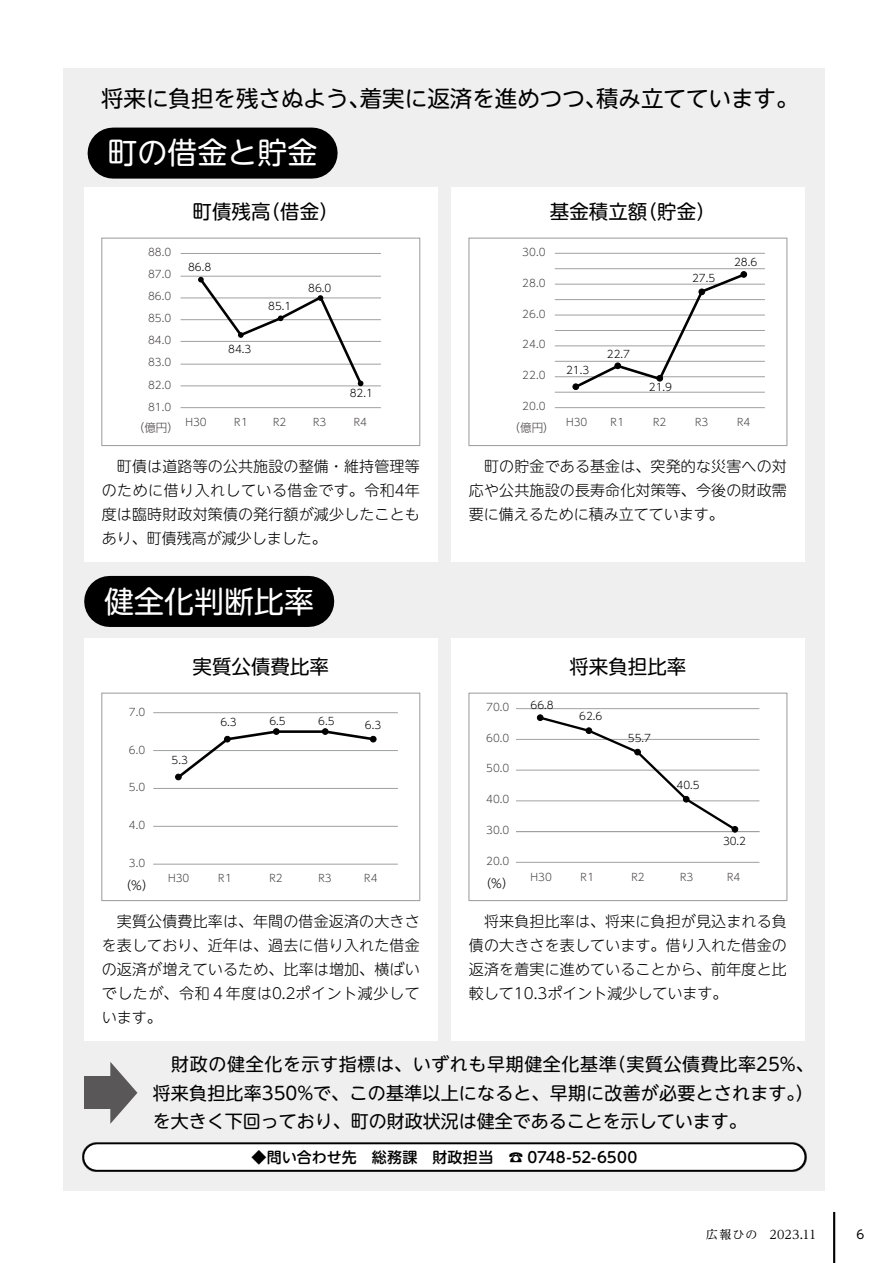
<style>
.page{position:relative;width:893px;height:1263px;background:#fff}
.page>*{position:absolute;margin:0;border:0;box-sizing:border-box;transform-origin:0 0}
.t1{font:30px "UD Shin M Go Pro";color:#fff}
.t2{font:22.5px "UD Shin M Go Pro";color:#000}
.t3{font:19.5px "UD Shin M Go Pro";color:#000}
.t4{font:18px/28.5px "UD Shin M Go Pro";color:#000;text-align:justify}
.t5{font:300 15px/24px "UD Shin M Go Pro";letter-spacing:.01em;color:#000;text-align:justify}
.t6{font:500 15px "UD Shin M Go Pro";color:#000}
.t7{font:300 12.15px "UD Shin Go Pro";color:#000}
.t8{font:12px "UD Reimin Pro";letter-spacing:.02em;color:#000}
.t9{font:12px "UD Shin Go Pro";color:#000}
.t10{font:300 11.55px "UD Shin Go Pro";color:#474343}
.t11{font:300 10.35px "UD Shin Go Pro";color:#474343}
.t12{font:300 10.35px "UD Shin Go Pro";color:#000}
</style>
<div class="page">
<div style="left:64px;top:68px;width:761px;height:1123px;background:#efefef"></div>
<div style="left:113px;top:128px;width:199px;height:51px;background:#000"></div>
<div style="left:110px;top:576px;width:199px;height:51px;background:#000"></div>
<div style="left:84px;top:187px;width:353px;height:374px;background:#fff"></div>
<div style="left:84px;top:638px;width:353px;height:403px;background:#fff"></div>
<div style="left:451px;top:187px;width:353px;height:374px;background:#fff"></div>
<div style="left:451px;top:638px;width:353px;height:403px;background:#fff"></div>
<div style="left:84px;top:1076px;width:33px;height:33px;background:#595757"></div>
<svg style="left:110px;top:1062px;width:27px;height:62px"></svg>
<hr style="left:181px;top:386px;width:200px;height:1px;background:#9fa0a0">
<hr style="left:181px;top:364px;width:200px;height:1px;background:#9fa0a0">
<hr style="left:181px;top:341px;width:200px;height:1px;background:#9fa0a0">
<hr style="left:181px;top:319px;width:200px;height:1px;background:#9fa0a0">
<hr style="left:181px;top:298px;width:200px;height:1px;background:#9fa0a0">
<hr style="left:181px;top:276px;width:200px;height:1px;background:#9fa0a0">
<hr style="left:181px;top:253px;width:200px;height:1px;background:#9fa0a0">
<hr style="left:181px;top:407px;width:200px;height:1px;background:#9fa0a0">
<svg style="left:197px;top:276px;width:167px;height:111px"></svg>
<div style="left:101px;top:238px;width:319px;height:208px;border:1px solid #9fa0a0"></div>
<hr style="left:153px;top:826px;width:245px;height:1px;background:#9fa0a0">
<hr style="left:153px;top:788px;width:245px;height:1px;background:#9fa0a0">
<hr style="left:153px;top:750px;width:245px;height:1px;background:#9fa0a0">
<hr style="left:153px;top:712px;width:245px;height:1px;background:#9fa0a0">
<hr style="left:153px;top:864px;width:245px;height:1px;background:#9fa0a0">
<div style="left:273px;top:728px;width:7px;height:7px;border:1px solid #000;border-radius:50%"></div>
<svg style="left:175px;top:729px;width:201px;height:52px"></svg>
<div style="left:322px;top:728px;width:6px;height:7px;border:1px solid #000;border-radius:50%"></div>
<div style="left:101px;top:693px;width:319px;height:208px;border:1px solid #9fa0a0"></div>
<hr style="left:555px;top:392px;width:210px;height:1px;background:#9fa0a0">
<hr style="left:555px;top:361px;width:210px;height:1px;background:#9fa0a0">
<hr style="left:555px;top:330px;width:210px;height:1px;background:#9fa0a0">
<hr style="left:555px;top:299px;width:210px;height:1px;background:#9fa0a0">
<hr style="left:555px;top:268px;width:210px;height:1px;background:#9fa0a0">
<hr style="left:555px;top:376px;width:210px;height:1px;background:#9fa0a0">
<hr style="left:555px;top:345px;width:210px;height:1px;background:#9fa0a0">
<hr style="left:555px;top:315px;width:210px;height:1px;background:#9fa0a0">
<hr style="left:555px;top:284px;width:210px;height:1px;background:#9fa0a0">
<hr style="left:555px;top:253px;width:210px;height:1px;background:#9fa0a0">
<hr style="left:555px;top:407px;width:210px;height:1px;background:#9fa0a0">
<svg style="left:572px;top:271px;width:175px;height:119px"></svg>
<div style="left:468px;top:238px;width:319px;height:208px;border:1px solid #9fa0a0"></div>
<hr style="left:516px;top:831px;width:243px;height:1px;background:#9fa0a0">
<hr style="left:516px;top:862px;width:243px;height:1px;background:#9fa0a0">
<hr style="left:516px;top:800px;width:243px;height:1px;background:#9fa0a0">
<hr style="left:516px;top:770px;width:243px;height:1px;background:#9fa0a0">
<hr style="left:516px;top:739px;width:243px;height:1px;background:#9fa0a0">
<hr style="left:516px;top:708px;width:243px;height:1px;background:#9fa0a0">
<div style="left:537px;top:714px;width:6px;height:7px;border:1px solid #000;border-radius:50%"></div>
<svg style="left:537px;top:715px;width:201px;height:117px"></svg>
<div style="left:468px;top:693px;width:319px;height:208px;border:1px solid #9fa0a0"></div>
<svg style="left:82px;top:1142px;width:725px;height:30px"></svg>
<div style="left:97px;top:1144px;width:695px;height:26px;background:#fff"></div>
<hr style="left:833px;top:1212px;width:2px;height:51px;background:#000">
<h2 class="t2" style="left:101px;top:81px;width:699px">将来に負担を残さぬよう、着実に返済を進めつつ、積み立てています。</h2>
<h1 class="t1" style="left:108px;top:129px;width:212px">町の借金と貯金</h1>
<p class="t11" style="left:148px;top:244px;width:25px">88.0</p>
<p class="t11" style="left:148px;top:266px;width:25px">87.0</p>
<p class="t11" style="left:148px;top:288px;width:25px">86.0</p>
<p class="t11" style="left:148px;top:310px;width:25px">85.0</p>
<p class="t11" style="left:148px;top:332px;width:25px">84.0</p>
<p class="t11" style="left:148px;top:354px;width:25px">83.0</p>
<p class="t11" style="left:148px;top:376px;width:25px">82.0</p>
<p class="t11" style="left:148px;top:398px;width:25px">81.0</p>
<p class="t10" style="left:133px;top:419px;width:48px">（億円）</p>
<h3 class="t3" style="left:193px;top:196px;width:148px">町債残高（借金）</h3>
<p class="t12" style="left:188px;top:258px;width:25px">86.8</p>
<p class="t12" style="left:228px;top:341px;width:25px">84.3</p>
<p class="t12" style="left:268px;top:298px;width:25px">85.1</p>
<p class="t12" style="left:308px;top:279px;width:25px">86.0</p>
<p class="t12" style="left:350px;top:385px;width:25px">82.1</p>
<p class="t11" style="left:185px;top:413px;width:23px">H30</p>
<p class="t11" style="left:234px;top:413px;width:15px">R1</p>
<p class="t11" style="left:273px;top:413px;width:15px">R2</p>
<p class="t11" style="left:313px;top:413px;width:15px">R3</p>
<p class="t11" style="left:354px;top:413px;width:15px">R4</p>
<p class="t5" style="left:102px;top:454px;width:320px">　町債は道路等の公共施設の整備・維持管理等のために借り入れしている借金です。令和4年度は臨時財政対策債の発行額が減少したこともあり、町債残高が減少しました。</p>
<h1 class="t1" style="left:104px;top:577px;width:211px">健全化判断比率</h1>
<p class="t11" style="left:129px;top:703px;width:18px">7.0</p>
<p class="t11" style="left:129px;top:741px;width:18px">6.0</p>
<p class="t11" style="left:129px;top:779px;width:18px">5.0</p>
<p class="t11" style="left:129px;top:817px;width:18px">4.0</p>
<p class="t11" style="left:129px;top:855px;width:18px">3.0</p>
<p class="t7" style="left:119px;top:876px;width:37px">（%）</p>
<h3 class="t3" style="left:193px;top:651px;width:138px">実質公債費比率</h3>
<p class="t12" style="left:171px;top:752px;width:18px">5.3</p>
<p class="t12" style="left:220px;top:714px;width:18px">6.3</p>
<p class="t12" style="left:269px;top:712px;width:18px">6.5</p>
<p class="t12" style="left:318px;top:712px;width:18px">6.5</p>
<p class="t12" style="left:365px;top:716px;width:18px">6.3</p>
<p class="t11" style="left:168px;top:870px;width:23px">H30</p>
<p class="t11" style="left:218px;top:870px;width:15px">R1</p>
<p class="t11" style="left:269px;top:870px;width:15px">R2</p>
<p class="t11" style="left:318px;top:870px;width:15px">R3</p>
<p class="t11" style="left:364px;top:870px;width:15px">R4</p>
<p class="t5" style="left:102px;top:909px;width:319px">　実質公債費比率は、年間の借金返済の大きさを表しており、近年は、過去に借り入れた借金の返済が増えているため、比率は増加、横ばいでしたが、令和４年度は0.2ポイント減少しています。</p>
<h3 class="t3" style="left:550px;top:196px;width:167px">基金積立額（貯金）</h3>
<p class="t11" style="left:522px;top:244px;width:25px">30.0</p>
<p class="t11" style="left:522px;top:275px;width:25px">28.0</p>
<p class="t11" style="left:522px;top:305px;width:25px">26.0</p>
<p class="t11" style="left:522px;top:336px;width:25px">24.0</p>
<p class="t11" style="left:522px;top:367px;width:25px">22.0</p>
<p class="t11" style="left:522px;top:398px;width:25px">20.0</p>
<p class="t12" style="left:692px;top:270px;width:25px">27.5</p>
<p class="t12" style="left:566px;top:361px;width:25px">21.3</p>
<p class="t12" style="left:607px;top:346px;width:25px">22.7</p>
<p class="t12" style="left:649px;top:379px;width:25px">21.9</p>
<p class="t12" style="left:734px;top:254px;width:25px">28.6</p>
<p class="t10" style="left:509px;top:419px;width:48px">（億円）</p>
<p class="t11" style="left:566px;top:413px;width:23px">H30</p>
<p class="t11" style="left:610px;top:413px;width:15px">R1</p>
<p class="t11" style="left:653px;top:413px;width:15px">R2</p>
<p class="t11" style="left:695px;top:413px;width:15px">R3</p>
<p class="t11" style="left:737px;top:413px;width:15px">R4</p>
<p class="t5" style="left:469px;top:454px;width:319px">　町の貯金である基金は、突発的な災害への対応や公共施設の長寿命化対策等、今後の財政需要に備えるために積み立てています。</p>
<p class="t11" style="left:486px;top:699px;width:25px">70.0</p>
<p class="t11" style="left:486px;top:729px;width:25px">60.0</p>
<p class="t11" style="left:486px;top:760px;width:25px">50.0</p>
<p class="t11" style="left:486px;top:791px;width:25px">40.0</p>
<p class="t11" style="left:486px;top:822px;width:25px">30.0</p>
<p class="t11" style="left:486px;top:852px;width:25px">20.0</p>
<p class="t7" style="left:479px;top:873px;width:37px">（%）</p>
<p class="t12" style="left:530px;top:697px;width:25px">66.8</p>
<h3 class="t3" style="left:569px;top:651px;width:118px">将来負担比率</h3>
<p class="t12" style="left:579px;top:708px;width:25px">62.6</p>
<p class="t12" style="left:628px;top:729px;width:25px">55.7</p>
<p class="t12" style="left:677px;top:776px;width:25px">40.5</p>
<p class="t12" style="left:723px;top:833px;width:25px">30.2</p>
<p class="t11" style="left:530px;top:868px;width:23px">H30</p>
<p class="t11" style="left:580px;top:868px;width:15px">R1</p>
<p class="t11" style="left:631px;top:868px;width:15px">R2</p>
<p class="t11" style="left:680px;top:868px;width:15px">R3</p>
<p class="t11" style="left:727px;top:868px;width:15px">R4</p>
<p class="t5" style="left:469px;top:909px;width:319px">　将来負担比率は、将来に負担が見込まれる負債の大きさを表しています。借り入れた借金の返済を着実に進めていることから、前年度と比較して10.3ポイント減少しています。</p>
<p class="t4" style="left:153px;top:1049px;width:662px">　財政の健全化を示す指標は、いずれも早期健全化基準（実質公債費比率25%、将来負担比率350%で、この基準以上になると、早期に改善が必要とされます。）を大きく下回っており、町の財政状況は健全であることを示しています。</p>
<p class="t6" style="left:251px;top:1145px;width:387px">◆問い合わせ先　総務課　財政担当　☎ 0748-52-6500</p>
<p class="t8" style="left:706px;top:1224px;width:112px">広報ひの　2023.11</p>
<p class="t9" style="left:856px;top:1224px;width:9px">6</p>
</div>
